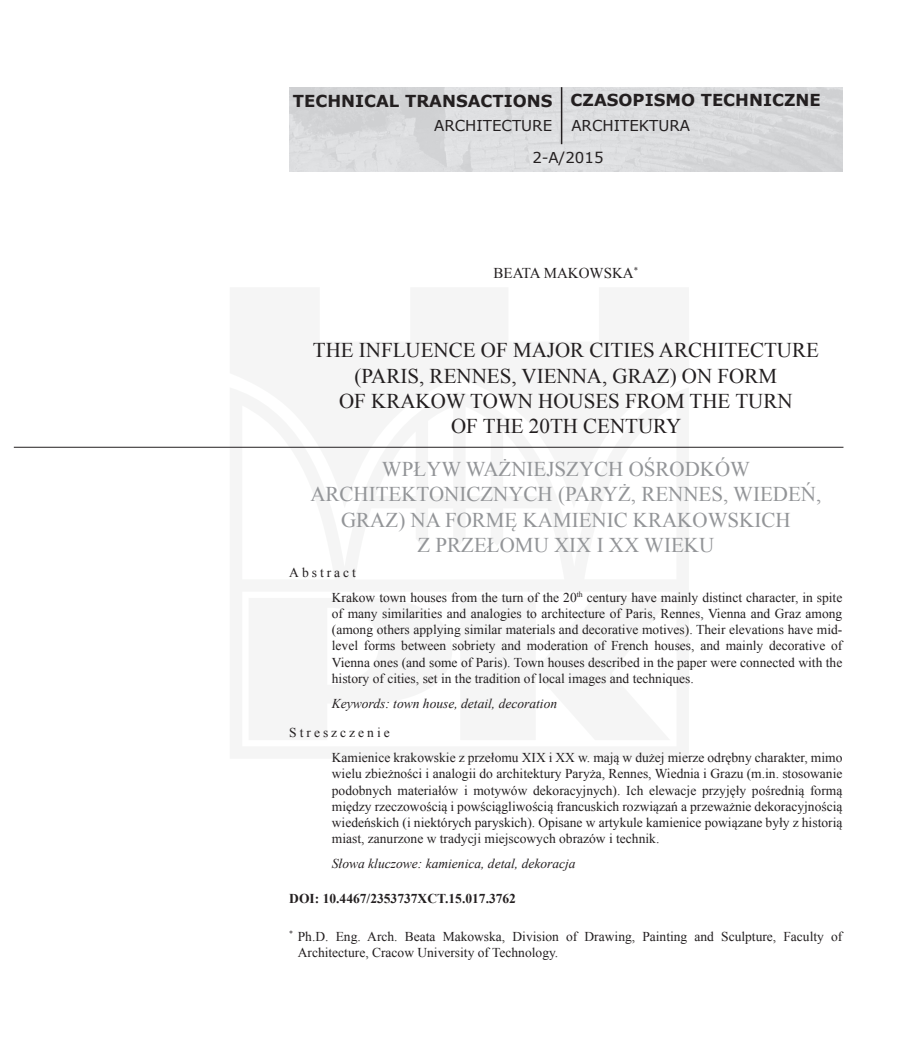
<style>
.page{position:relative;width:919px;height:1046px;background:#fff}
.page>*{position:absolute;margin:0;border:0;box-sizing:border-box;transform-origin:0 0}
.t1{font:21px/25.2px "Times New Roman";color:#939598;text-align:center}
.t2{font:21px/25.2px "Times New Roman";color:#231f20;text-align:center}
.t3{font:700 16.5px "Verdana";color:#231f20}
.t4{font:15px/32px "Verdana";color:#231f20}
.t5{font:15px "Times New Roman";color:#231f20}
.t6{font:13.5px/16.2px "Times New Roman";color:#231f20}
.t7{font:italic 13.5px "Times New Roman";color:#231f20}
.t8{font:700 13.5px "Times New Roman";color:#231f20}
</style>
<div class="page">
<hr style="left:14px;top:447px;width:829px;height:1px;background:#231f20">
<img style="left:289px;top:87px;width:553px;height:84px">
<hr style="left:561px;top:87px;width:1px;height:57px;background:#231f20">
<p class="t3" style="left:570px;top:88px;width:251px">CZASOPISMO TECHNICZNE</p>
<p class="t4" style="left:571px;top:110px;width:120px">ARCHITEKTURA</p>
<p class="t3" style="left:293px;top:90px;width:261px">TECHNICAL TRANSACTIONS</p>
<p class="t4" style="left:532px;top:110px;width:73px;text-indent:-98px">ARCHITECTURE<br>2-A/2015</p>
<p class="t5" style="left:493px;top:263px;width:146px">BEATA MAKOWSKA<sup>*</sup></p>
<h1 class="t2" style="left:313px;top:338px;width:507px">THE INFLUENCE OF MAJOR CITIES ARCHITECTURE (PARIS, RENNES, VIENNA, GRAZ) ON FORM<br>OF KRAKOW TOWN HOUSES FROM THE TURN<br>OF THE 20TH CENTURY</h1>
<h1 class="t1" style="left:310px;top:456px;width:512px">WPŁYW WAŻNIEJSZYCH OŚRODKÓW ARCHITEKTONICZNYCH (PARYŻ, RENNES, WIEDEŃ, GRAZ) NA FORMĘ KAMIENIC KRAKOWSKICH<br>Z PRZEŁOMU XIX I XX WIEKU</h1>
<p class="t6" style="left:332px;top:559px;width:512px;line-height:25.2px;text-indent:-43px">Abstract<br>Krakow town houses from the turn of the 20<sup>th</sup> century have mainly distinct character, in spite</p>
<p class="t6" style="left:332px;top:605px;width:512px;text-align:justify">of many similarities and analogies to architecture of Paris, Rennes, Vienna and Graz among (among others applying similar materials and decorative motives). Their elevations have mid&shy;level forms between sobriety and moderation of French houses, and mainly decorative of Vienna ones (and some of Paris). Town houses described in the paper were connected with the history of cities, set in the tradition of local images and techniques.</p>
<p class="t7" style="left:332px;top:694px;width:227px">Keywords: town house, detail, decoration</p>
<p class="t6" style="left:332px;top:720px;width:512px;line-height:25.2px;text-indent:-43px">Streszczenie<br>Kamienice krakowskie z przełomu XIX i XX w. mają w dużej mierze odrębny charakter, mimo</p>
<p class="t6" style="left:332px;top:766px;width:512px;text-align:justify">wielu zbieżności i analogii do architektury Paryża, Rennes, Wiednia i Grazu (m.in. stosowanie podobnych materiałów i motywów dekoracyjnych). Ich elewacje przyjęły pośrednią formą między rzeczowością i powściągliwością francuskich rozwiązań a przeważnie dekoracyjnością wiedeńskich (i niektórych paryskich). Opisane w artykule kamienice powiązane były z historią miast, zanurzone w tradycji miejscowych obrazów i technik.</p>
<p class="t7" style="left:332px;top:855px;width:245px">Słowa kluczowe: kamienica, detal, dekoracja</p>
<p class="t8" style="left:289px;top:889px;width:228px">DOI: 10.4467/2353737XCT.15.017.3762</p>
<p class="t6" style="left:298px;top:928px;width:546px;text-indent:-8px"><sup>*</sup> Ph.D. Eng. Arch. Beata Makowska, Division of Drawing, Painting and Sculpture, Faculty of<br>Architecture, Cracow University of Technology.</p>
</div>
